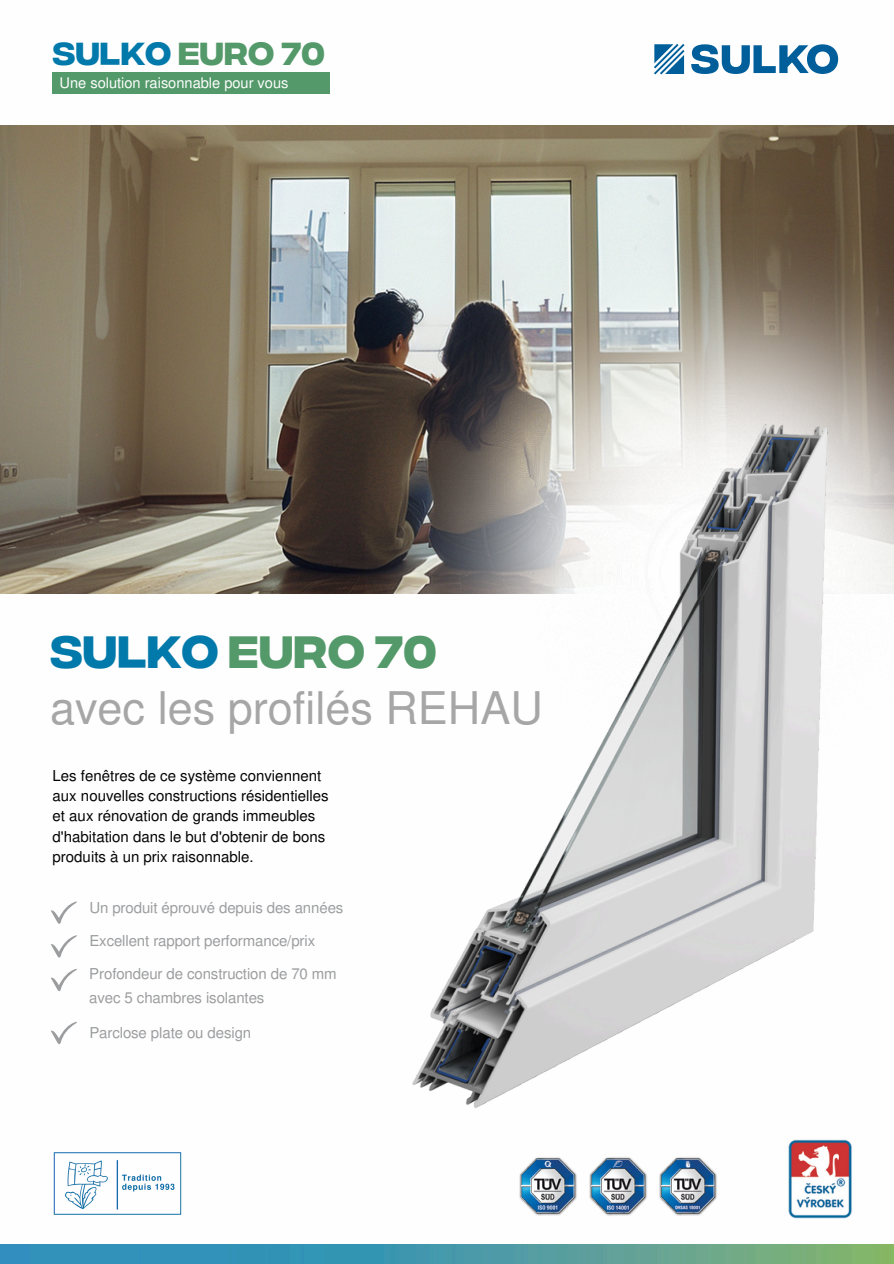
<style>
.page{position:relative;width:894px;height:1264px;background:#fff}
.page>*{position:absolute;margin:0;border:0;box-sizing:border-box;transform-origin:0 0}
.t1{font:45px/56.2px "Nimbus San L";color:#a6a6a6}
.t2{font:600 31.65px "Integral CF";color:#539969}
.t3{font:15px "Nimbus San L";color:#020203}
.t4{font:15px "Nimbus San L";letter-spacing:-.005em;color:#9c9d9f}
.t5{font:14.7px "Nimbus San L";color:#fefefe}
.s1{color:#0179aa}
.s2{font-family:"Integral CF";font-weight:600;color:#0179aa}
.s3{font-family:"Integral CF";font-weight:600;color:#539969}
</style>
<div class="page">
<img style="left:0;top:125px;width:893px;height:468px">
<img style="left:366px;top:216px;width:527px;height:177px">
<img style="left:267px;top:393px;width:626px;height:715px">
<img style="left:788px;top:1139px;width:64px;height:80px">
<img style="left:519px;top:1157px;width:58px;height:59px">
<img style="left:589px;top:1157px;width:128px;height:59px">
<svg style="left:51px;top:935px;width:26px;height:22px"></svg>
<svg style="left:51px;top:968px;width:26px;height:23px"></svg>
<svg style="left:51px;top:901px;width:26px;height:22px"></svg>
<img style="left:0;top:1244px;width:893px;height:19px">
<img style="left:53px;top:1152px;width:129px;height:63px">
<svg style="left:654px;top:44px;width:30px;height:30px"></svg>
<svg style="left:691px;top:44px;width:146px;height:30px"></svg>
<div style="left:53px;top:73px;width:277px;height:21px;background:#539969"></div>
<svg style="left:51px;top:1021px;width:26px;height:23px"></svg>
<p class="t2" style="left:53px;top:37px;width:273px"><span class="s1">SULKO</span> EURO 70</p>
<p class="t5" style="left:60px;top:78px;width:230px">Une solution raisonnable pour vous</p>
<p class="t1" style="left:50px;top:629px;width:494px"><span class="s2">SULKO</span> <span class="s3">EURO 70<br></span>avec les profilés REHAU</p>
<p class="t3" style="left:53px;top:770px;width:270px">Les fenêtres de ce système conviennent</p>
<p class="t3" style="left:53px;top:790px;width:277px">aux nouvelles constructions résidentielles</p>
<p class="t3" style="left:53px;top:810px;width:264px">et aux rénovation de grands immeubles</p>
<p class="t3" style="left:53px;top:830px;width:274px">d'habitation dans le but d'obtenir de bons</p>
<p class="t3" style="left:53px;top:851px;width:202px">produits à un prix raisonnable.</p>
<p class="t4" style="left:89px;top:901px;width:255px">Un produit éprouvé depuis des années</p>
<p class="t4" style="left:89px;top:935px;width:227px">Excellent rapport performance/prix</p>
<p class="t4" style="left:89px;top:968px;width:249px">Profondeur de construction de 70 mm</p>
<p class="t4" style="left:89px;top:991px;width:176px">avec 5 chambres isolantes</p>
<p class="t4" style="left:89px;top:1027px;width:163px">Parclose plate ou design</p>
</div>
